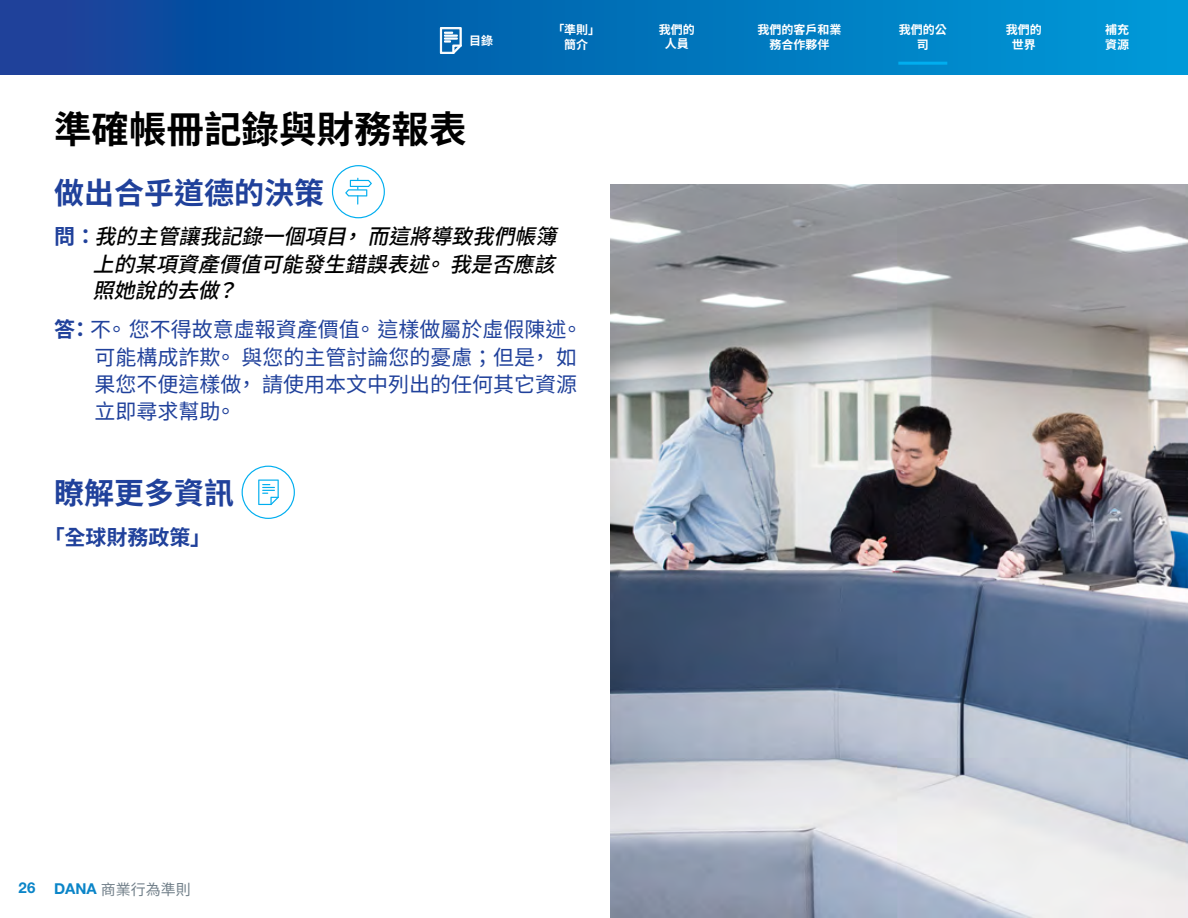
<style>
.page{position:relative;width:1188px;height:918px;background:#fff}
.page>*{position:absolute;margin:0;border:0;box-sizing:border-box;transform-origin:0 0}
.t1{font:700 37.5px "Source Han Sans TW";color:#000}
.t2{font:700 30px "Source Han Sans TW";color:#20419b}
.t3{font:21px/27px "Source Han Sans TW";color:#20419b}
.t4{font:italic 500 21px/27px "Source Han Sans TW";color:#000;text-align:justify}
.t5{font:700 21px "Source Han Sans TW";color:#20419b}
.t6{font:700 15px "Helvetica Neue LT Pro";color:#0b85c8}
.t7{font:700 12px/14.4px "Source Han Sans TW";color:#fff;text-align:center}
.s1{font-weight:700;font-style:normal;color:#20419b}
.s2{font-weight:700}
.s3{font-family:"Source Han Sans TW";font-weight:400;color:#72808a}
</style>
<div class="page">
<svg style="left:0;top:0;width:1188px;height:75px;background:#036cb6"></svg>
<hr style="left:898px;top:62px;width:49px;height:3px;background:#00aeef">
<svg style="left:440px;top:27px;width:22px;height:27px"></svg>
<svg style="left:332px;top:165px;width:53px;height:53px"></svg>
<svg style="left:242px;top:466px;width:53px;height:53px"></svg>
<img style="left:611px;top:184px;width:577px;height:734px">
<p class="t7" style="left:659px;top:23px;width:37px">我們的人員</p>
<p class="t7" style="left:757px;top:23px;width:85px">我們的客戶和業務合作夥伴</p>
<p class="t7" style="left:899px;top:23px;width:49px">我們的公司</p>
<p class="t7" style="left:1006px;top:23px;width:37px">我們的世界</p>
<p class="t7" style="left:1105px;top:23px;width:25px">補充</p>
<p class="t7" style="left:552px;top:23px;width:49px">「準則」簡介</p>
<p class="t7" style="left:469px;top:34px;width:25px">目錄</p>
<p class="t7" style="left:1105px;top:37px;width:25px">資源</p>
<h1 class="t1" style="left:54px;top:108px;width:414px">準確帳冊記錄與財務報表</h1>
<h2 class="t2" style="left:54px;top:176px;width:271px">做出合乎道德的決策</h2>
<p class="t4" style="left:93px;top:224px;width:477px;text-indent:-39px"><span class="s1">問：</span>我的主管讓我記錄一個項目，而這將導致我們帳簿上的某項資產價值可能發生錯誤表述。我是否應該照她說的去做？</p>
<p class="t3" style="left:95px;top:317px;width:489px;text-indent:-41px"><span class="s2">答：</span>不。您不得故意虛報資產價值。這樣做屬於虛假陳述。可能構成詐欺。與您的主管討論您的憂慮；但是，如果您不便這樣做，請使用本文中列出的任何其它資源立即尋求幫助。</p>
<h2 class="t2" style="left:54px;top:477px;width:181px">瞭解更多資訊</h2>
<p class="t5" style="left:44px;top:525px;width:169px">「全球財務政策」</p>
<p class="t6" style="left:19px;top:880px;width:174px">26 DANA <span class="s3">商業行為準則</span></p>
</div>
